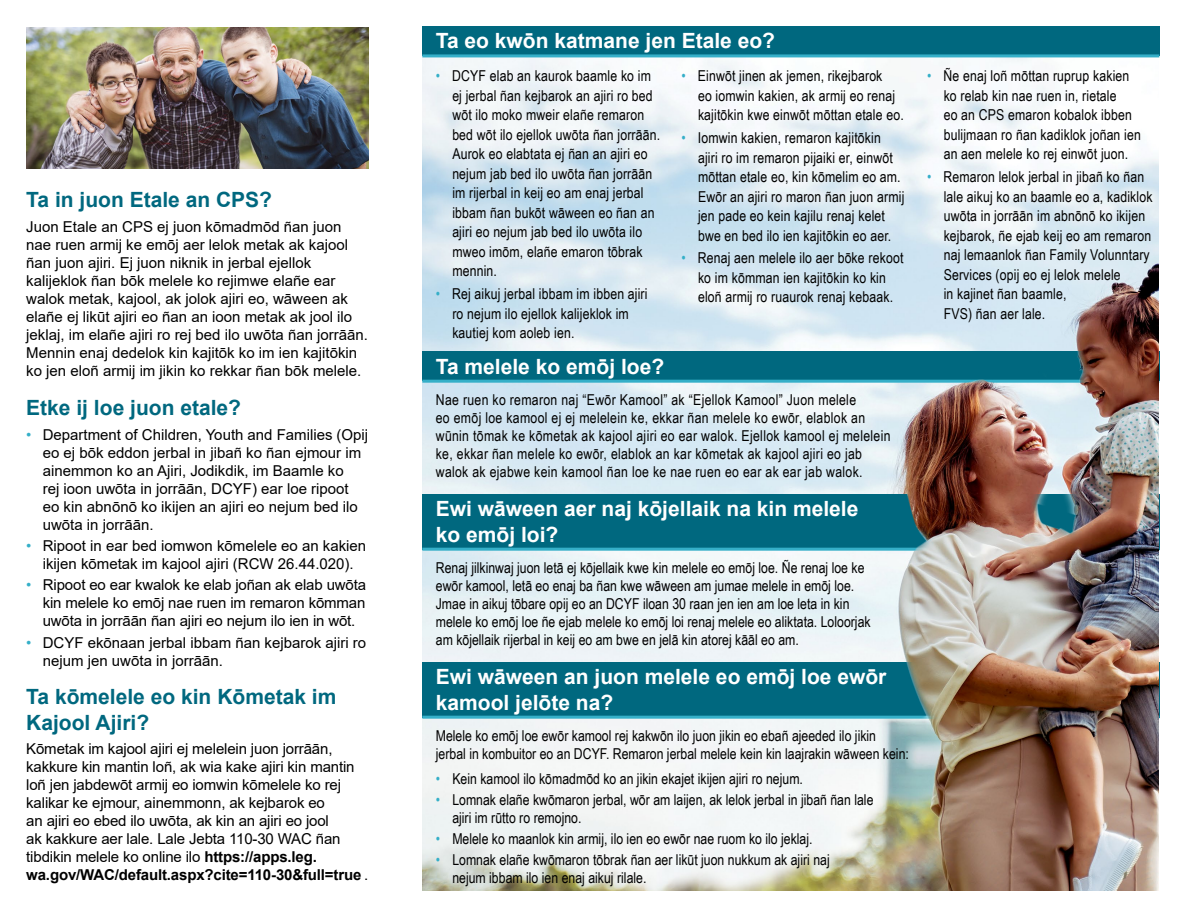
<style>
.page{position:relative;width:1186px;height:918px;background:#fff}
.page>*{position:absolute;margin:0;border:0;box-sizing:border-box;transform-origin:0 0}
.t1{font:700 21px/25.5px "Arial";color:#fff}
.t2{font:700 21px/25.2px "Arial";color:#00687f}
.t3{font:15px/19.5px "Arial Narrow";letter-spacing:.01em;color:#000}
.t4{font:15px/18px "Arial";color:#000}
.s1{color:#35afc8}
.s2{font-weight:700}
</style>
<div class="page">
<img style="left:26px;top:27px;width:342px;height:141px">
<img style="left:422px;top:57px;width:737px;height:834px">
<div style="left:422px;top:26px;width:737px;height:30px;background:#00687f"></div>
<hr style="left:422px;top:54px;width:737px;height:3px;background:#35afc8">
<div style="left:422px;top:351px;width:737px;height:30px;background:#00687f"></div>
<hr style="left:422px;top:380px;width:737px;height:3px;background:#35afc8">
<img style="left:422px;top:494px;width:737px;height:54px">
<hr style="left:422px;top:548px;width:737px;height:3px;background:#35afc8">
<div style="left:422px;top:662px;width:737px;height:55px;background:#00687f"></div>
<hr style="left:422px;top:716px;width:737px;height:3px;background:#35afc8">
<svg style="left:1150px;top:541px;width:9px;height:13px"></svg>
<svg style="left:1099px;top:561px;width:60px;height:29px;background:#5f677a"></svg>
<svg style="left:1079px;top:596px;width:80px;height:28px;background:#737a8a"></svg>
<img style="left:942px;top:630px;width:217px;height:261px">
<h1 class="t2" style="left:26px;top:188px;width:247px">Ta in juon Etale an CPS?</h1>
<p class="t4" style="left:26px;top:218px;width:343px">Juon Etale an CPS ej juon kōmadmōd ñan juon nae ruen armij ke emōj aer lelok metak ak kajool ñan juon ajiri. Ej juon niknik in jerbal ejellok kalijeklok ñan bōk melele ko rejimwe elañe ear walok metak, kajool, ak jolok ajiri eo, wāween ak elañe ej likūt ajiri eo ñan an ioon metak ak jool ilo jeklaj, im elañe ajiri ro rej bed ilo uwōta ñan jorrāān.<br>Mennin enaj dedelok kin kajitōk ko im ien kajitōkin ko jen eloñ armij im jikin ko rekkar ñan bōk melele.</p>
<h1 class="t2" style="left:26px;top:395px;width:216px">Etke ij loe juon etale?</h1>
<p class="t4" style="left:43px;top:426px;width:327px;text-indent:-16px"><span class="s1">•</span> Department of Children, Youth and Families (Opij eo ej bōk eddon jerbal in jibañ ko ñan ejmour im ainemmon ko an Ajiri, Jodikdik, im Baamle ko<br>rej ioon uwōta in jorrāān, DCYF) ear loe ripoot eo kin abnōnō ko ikijen an ajiri eo nejum bed ilo uwōta in jorrāān.</p>
<p class="t4" style="left:26px;top:537px;width:341px;text-align:center"><span class="s1">•</span> Ripoot in ear bed iomwon kōmelele eo an kakien ikijen kōmetak im kajool ajiri (RCW 26.44.020).</p>
<p class="t4" style="left:43px;top:576px;width:325px;text-align:justify;text-indent:-16px"><span class="s1">•</span> Ripoot eo ear kwalok ke elab joñan ak elab uwōta kin melele ko emōj nae ruen im remaron kōmman uwōta in jorrāān ñan ajiri eo nejum ilo ien in wōt.</p>
<p class="t4" style="left:43px;top:633px;width:325px;text-indent:-16px"><span class="s1">•</span> DCYF ekōnaan jerbal ibbam ñan kejbarok ajiri ro nejum jen uwōta in jorrāān.</p>
<h1 class="t2" style="left:26px;top:685px;width:312px">Ta kōmelele eo kin Kōmetak im<br>Kajool Ajiri?</h1>
<p class="t4" style="left:26px;top:740px;width:344px">Kōmetak im kajool ajiri ej melelein juon jorrāān, kakkure kin mantin loñ, ak wia kake ajiri kin mantin loñ jen jabdewōt armij eo iomwin kōmelele ko rej kalikar ke ejmour, ainemmonn, ak kejbarok eo<br>an ajiri eo ebed ilo uwōta, ak kin an ajiri eo jool<br>ak kakkure aer lale. Lale Jebta 110-30 WAC ñan tibdikin melele ko online ilo <span class="s2">https://apps.leg. wa.gov/WAC/default.aspx?cite=110-30&amp;full=true</span> .</p>
<h1 class="t1" style="left:436px;top:28px;width:341px">Ta eo kwōn katmane jen Etale eo?</h1>
<p class="t3" style="left:452px;top:66px;width:209px;text-indent:-16px"><span class="s1">•</span> DCYF elab an kaurok baamle ko im ej jerbal ñan kejbarok an ajiri ro bed wōt ilo moko mweir elañe remaron bed wōt ilo ejellok uwōta ñan jorrāān.<br>Aurok eo elabtata ej ñan an ajiri eo nejum jab bed ilo uwōta ñan jorrāān im rijerbal in keij eo am enaj jerbal ibbam ñan bukōt wāween eo ñan an ajiri eo nejum jab bed ilo uwōta ilo mweo imōm, elañe emaron tōbrak mennin.</p>
<p class="t3" style="left:452px;top:283px;width:197px;text-indent:-16px"><span class="s1">•</span> Rej aikuj jerbal ibbam im ibben ajiri ro nejum ilo ejellok kalijeklok im kautiej kom aoleb ien.</p>
<p class="t3" style="left:698px;top:66px;width:207px;text-indent:-16px"><span class="s1">•</span> Einwōt jinen ak jemen, rikejbarok<br>eo iomwin kakien, ak armij eo renaj kajitōkin kwe einwōt mōttan etale eo.</p>
<p class="t3" style="left:698px;top:127px;width:208px;text-indent:-16px"><span class="s1">•</span> Iomwin kakien, remaron kajitōkin ajiri ro im remaron pijaiki er, einwōt mōttan etale eo, kin kōmelim eo am.<br>Ewōr an ajiri ro maron ñan juon armij jen pade eo kein kajilu renaj kelet bwe en bed ilo ien kajitōkin eo aer.</p>
<p class="t3" style="left:681px;top:248px;width:223px;text-align:center"><span class="s1">•</span> Renaj aen melele ilo aer bōke rekoot ko im kōmman ien kajitōkin ko kin<br>eloñ armij ro ruaurok renaj kebaak.</p>
<h1 class="t1" style="left:436px;top:354px;width:230px">Ta melele ko emōj loe?</h1>
<p class="t3" style="left:436px;top:390px;width:456px;line-height:18px">Nae ruen ko remaron naj “Ewōr Kamool” ak “Ejellok Kamool” Juon melele<br>eo emōj loe kamool ej ej melelein ke, ekkar ñan melele ko ewōr, elablok an wūnin tōmak ke kōmetak ak kajool ajiri eo ear walok. Ejellok kamool ej melelein ke, ekkar ñan melele ko ewōr, elablok an kar kōmetak ak kajool ajiri eo jab walok ak ejabwe kein kamool ñan loe ke nae ruen eo ear ak ear jab walok.</p>
<h1 class="t1" style="left:436px;top:496px;width:424px">Ewi wāween aer naj kōjellaik na kin melele ko emōj loi?</h1>
<p class="t3" style="left:436px;top:558px;width:436px;line-height:18px">Renaj jilkinwaj juon letā ej kōjellaik kwe kin melele eo emōj loe. Ñe renaj loe ke ewōr kamool, letā eo enaj ba ñan kwe wāween am jumae melele in emōj loe.<br>Jmae in aikuj tōbare opij eo an DCYF iloan 30 raan jen ien am loe leta in kin melele ko emōj loe ñe ejab melele ko emōj loi renaj melele eo aliktata. Loloorjak am kōjellaik rijerbal in keij eo am bwe en jelā kin atorej kāāl eo am.</p>
<h1 class="t1" style="left:436px;top:664px;width:452px">Ewi wāween an juon melele eo emōj loe ewōr kamool jelōte na?</h1>
<p class="t3" style="left:436px;top:726px;width:475px;line-height:18px">Melele ko emōj loe ewōr kamool rej kakwōn ilo juon jikin eo ebañ ajeeded ilo jikin jerbal in kombuitor eo an DCYF. Remaron jerbal melele kein kin laajrakin wāween kein:</p>
<p class="t3" style="left:436px;top:768px;width:369px"><span class="s1">•</span> Kein kamool ilo kōmadmōd ko an jikin ekajet ikijen ajiri ro nejum.</p>
<p class="t3" style="left:452px;top:790px;width:423px;line-height:18px;text-indent:-16px"><span class="s1">•</span> Lomnak elañe kwōmaron jerbal, wōr am laijen, ak lelok jerbal in jibañ ñan lale ajiri im rūtto ro remojno.</p>
<p class="t3" style="left:436px;top:829px;width:378px"><span class="s1">•</span> Melele ko maanlok kin armij, ilo ien eo ewōr nae ruom ko ilo jeklaj.</p>
<p class="t3" style="left:452px;top:851px;width:379px;line-height:18px;text-indent:-16px"><span class="s1">•</span> Lomnak elañe kwōmaron tōbrak ñan aer likūt juon nukkum ak ajiri naj nejum ibbam ilo ien enaj aikuj rilale.</p>
<p class="t3" style="left:944px;top:66px;width:199px;text-indent:-16px"><span class="s1">•</span> Ñe enaj loñ mōttan ruprup kakien ko relab kin nae ruen in, rietale<br>eo an CPS emaron kobalok ibben bulijmaan ro ñan kadiklok joñan ien an aen melele ko rej einwōt juon.</p>
<p class="t3" style="left:944px;top:166px;width:210px;text-indent:-16px"><span class="s1">•</span> Remaron lelok jerbal in jibañ ko ñan lale aikuj ko an baamle eo a, kadiklok uwōta in jorrāān im abnōnō ko ikijen kejbarok, ñe ejab keij eo am remaron naj lemaanlok ñan Family Volunntary<br>Services (opij eo ej lelok melele<br>in kajinet ñan baamle,<br>FVS) ñan aer lale.</p>
</div>
